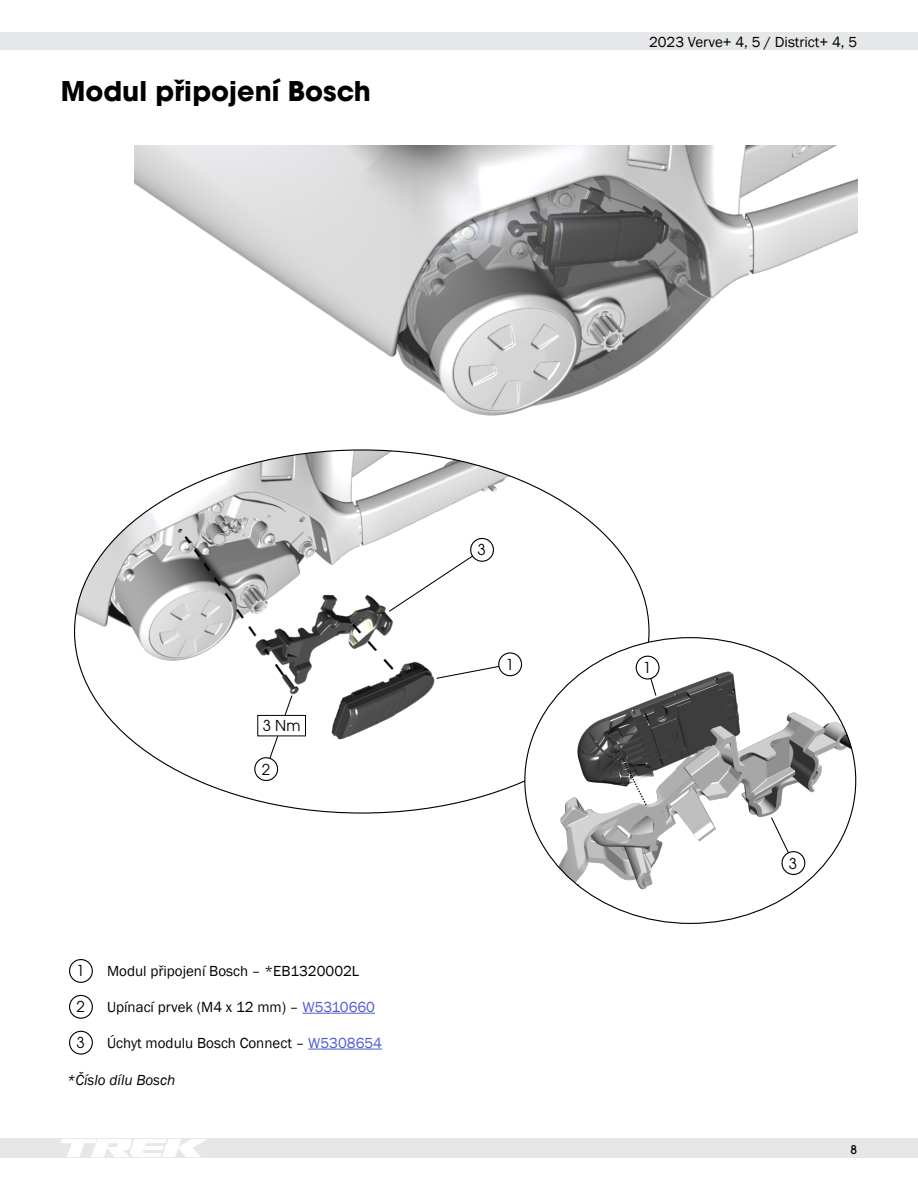
<style>
.page{position:relative;width:918px;height:1188px;background:#fff}
.page>*{position:absolute;margin:0;border:0;box-sizing:border-box;transform-origin:0 0}
.Section_Head{font:700 27px "ITC Avant Garde Pro";color:#000}
.Body{font:15px "Franklin Gothic";color:#000}
.Body-2{font:italic 15px "Franklin Gothic";color:#000}
.Callout_Number_Black{font:15px "ITC Avant Garde Pro";color:#000}
.t1{font:500 12px "ITC Avant Garde Pro";color:#000}
.s1{color:#4f5cd6}
</style>
<div class="page">
<div style="left:0;top:1139px;width:918px;height:19px;background:#e6e7e9"></div>
<div style="left:0;top:33px;width:918px;height:17px;background:#e6e7e9"></div>
<svg style="left:61px;top:1139px;width:146px;height:18px"></svg>
<img style="left:134px;top:146px;width:723px;height:304px">
<img style="left:75px;top:450px;width:573px;height:363px">
<div style="left:525px;top:638px;width:331px;height:285px;background:#fff;border-radius:50%"></div>
<img style="left:525px;top:656px;width:331px;height:255px">
<svg style="left:388px;top:548px;width:95px;height:65px"></svg>
<div style="left:471px;top:538px;width:22px;height:23px;background:#fff;border-radius:50%"></div>
<div style="left:470px;top:538px;width:24px;height:24px;border:1px solid #000;border-radius:50%"></div>
<svg style="left:770px;top:816px;width:25px;height:48px"></svg>
<div style="left:782px;top:852px;width:23px;height:22px;background:#fff;border-radius:50%"></div>
<div style="left:781px;top:851px;width:24px;height:24px;border:1px solid #000;border-radius:50%"></div>
<svg style="left:646px;top:675px;width:11px;height:22px"></svg>
<div style="left:636px;top:656px;width:23px;height:23px;background:#fff;border-radius:50%"></div>
<div style="left:636px;top:656px;width:24px;height:24px;border:1px solid #000;border-radius:50%"></div>
<svg style="left:435px;top:663px;width:76px;height:17px"></svg>
<div style="left:499px;top:653px;width:23px;height:23px;background:#fff;border-radius:50%"></div>
<div style="left:498px;top:652px;width:24px;height:24px;border:1px solid #000;border-radius:50%"></div>
<svg style="left:265px;top:694px;width:28px;height:76px"></svg>
<div style="left:255px;top:758px;width:23px;height:22px;background:#fff;border-radius:50%"></div>
<div style="left:254px;top:757px;width:24px;height:24px;border:1px solid #000;border-radius:50%"></div>
<div style="left:258px;top:715px;width:48px;height:21px;background:#fff"></div>
<div style="left:257px;top:715px;width:49px;height:21px;border:1px solid #000"></div>
<div style="left:69px;top:959px;width:24px;height:24px;border:1px solid #000;border-radius:50%"></div>
<div style="left:69px;top:995px;width:24px;height:24px;border:1px solid #000;border-radius:50%"></div>
<hr style="left:302px;top:1013px;width:73px;height:1px;background:#4f5cd6">
<div style="left:69px;top:1031px;width:24px;height:24px;border:1px solid #000;border-radius:50%"></div>
<hr style="left:308px;top:1049px;width:74px;height:1px;background:#4f5cd6">
<p class="Section_Head" style="left:61px;top:73px;width:312px">Modul připojení Bosch</p>
<p class="Body" style="left:649px;top:32px;width:210px">2023 Verve+ 4, 5 / District+ 4, 5</p>
<p class="Callout_Number_Black" style="left:263px;top:716px;width:39px">3 Nm</p>
<p class="Callout_Number_Black" style="left:262px;top:760px;width:10px">2</p>
<p class="Callout_Number_Black" style="left:76px;top:962px;width:10px">1</p>
<p class="Body" style="left:107px;top:962px;width:254px">Modul připojení Bosch – *EB1320002L</p>
<p class="Callout_Number_Black" style="left:76px;top:998px;width:10px">2</p>
<p class="Body" style="left:107px;top:998px;width:269px">Upínací prvek (M4 x 12 mm) – <span class="s1">W5310660</span></p>
<p class="Callout_Number_Black" style="left:76px;top:1033px;width:10px">3</p>
<p class="Body" style="left:107px;top:1034px;width:276px">Úchyt modulu Bosch Connect – <span class="s1">W5308654</span></p>
<p class="Body-2" style="left:67px;top:1070px;width:110px">*Číslo dílu Bosch</p>
<p class="Callout_Number_Black" style="left:478px;top:541px;width:10px">3</p>
<p class="Callout_Number_Black" style="left:506px;top:655px;width:10px">1</p>
<p class="Callout_Number_Black" style="left:643px;top:658px;width:10px">1</p>
<p class="Callout_Number_Black" style="left:789px;top:854px;width:10px">3</p>
<p class="t1" style="left:851px;top:1142px;width:8px">8</p>
</div>
